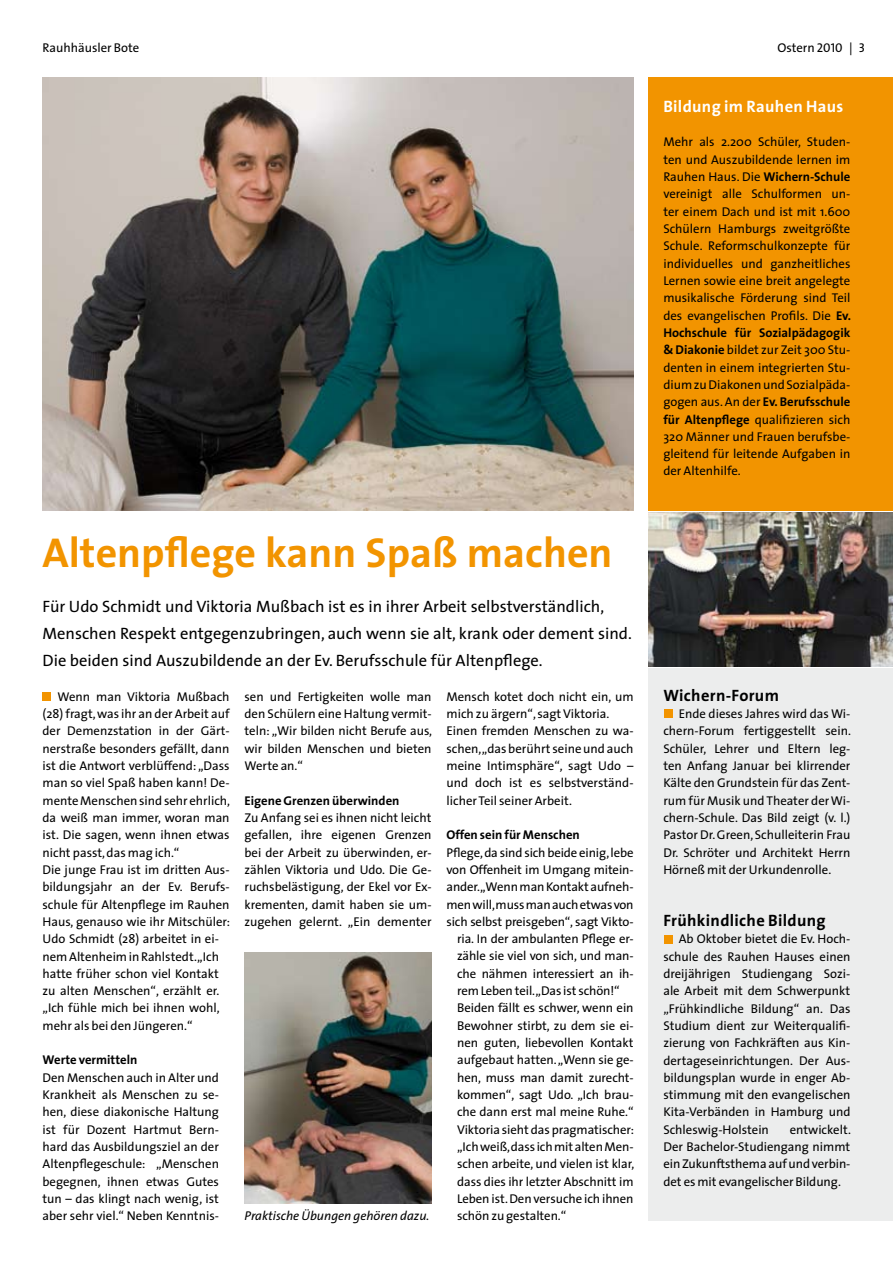
<style>
.page{position:relative;width:893px;height:1263px;background:#fff}
.page>*{position:absolute;margin:0;border:0;box-sizing:border-box;transform-origin:0 0}
.t1{font:700 42px "The Sans";color:#f29400}
.t2{font:16.5px/27px "The Sans";color:#000}
.t3{font:700 16.5px "The Sans";letter-spacing:.02em;color:#000}
.t4{font:700 16.5px "The Sans";letter-spacing:.02em;color:#fff}
.t5{font:12.75px/17.2px "The Sans";color:#000;text-align:justify}
.t6{font:700 12.75px "The Sans";color:#000}
.t7{font:italic 12.75px "The Sans";color:#000}
.s1{font-family:"The Sans Caps"}
.s2{font-weight:700}
</style>
<div class="page">
<div style="left:648px;top:668px;width:245px;height:552px;background:#eceded"></div>
<div style="left:648px;top:77px;width:245px;height:433px;background:#f29400"></div>
<div style="left:664px;top:710px;width:8px;height:8px;background:#f29400"></div>
<div style="left:664px;top:935px;width:8px;height:8px;background:#f29400"></div>
<div style="left:43px;top:692px;width:8px;height:9px;background:#f29400"></div>
<img style="left:244px;top:952px;width:188px;height:251px">
<img style="left:43px;top:77px;width:591px;height:433px">
<img style="left:648px;top:512px;width:245px;height:154px">
<p class="t5" style="left:43px;top:39px;width:98px">Rauhhäusler Bote</p>
<p class="t5" style="left:777px;top:39px;width:90px">Ostern <span class="s1">2010</span> | <span class="s1">3</span></p>
<h1 class="t1" style="left:43px;top:517px;width:572px">Altenpflege kann Spaß machen</h1>
<p class="t2" style="left:43px;top:592px;width:591px">Für Udo Schmidt und Viktoria Mußbach ist es in ihrer Arbeit selbstverständlich,<br>Menschen Respekt entgegenzubringen, auch wenn sie alt, krank oder dement sind.<br>Die beiden sind Auszubildende an der Ev. Berufsschule für Altenpflege.</p>
<p class="t5" style="left:43px;top:687px;width:189px;text-align:left;text-indent:15px">Wenn man Viktoria Mußbach (28) fragt, was ihr an der Arbeit auf der Demenzstation in der Gärt&shy;nerstraße besonders gefällt, dann ist die Antwort verblüffend: „Dass man so viel Spaß haben kann! De&shy;mente Menschen sind sehr ehrlich, da weiß man immer, woran man ist. Die sagen, wenn ihnen etwas nicht passt, das mag ich.“<br>Die junge Frau ist im dritten Aus&shy;bildungsjahr an der Ev. Berufs&shy;schule für Altenpflege im Rauhen<br>Haus, genauso wie ihr Mitschüler:<br>Udo Schmidt (28) arbeitet in ei&shy;nem Altenheim in Rahlstedt. „Ich hatte früher schon viel Kontakt zu alten Menschen“, erzählt er. „Ich fühle mich bei ihnen wohl, mehr als bei den Jüngeren.“</p>
<p class="t6" style="left:43px;top:1049px;width:96px">Werte vermitteln</p>
<p class="t5" style="left:43px;top:1068px;width:178px">Den Menschen auch in Alter und Krankheit als Menschen zu se&shy;hen, diese diakonische Haltung ist für Dozent Hartmut Bern&shy;hard das Ausbildungsziel an der Altenpflegeschule: „Menschen begegnen, ihnen etwas Gutes tun – das klingt nach wenig, ist aber sehr viel.“ Neben Kenntnis-</p>
<p class="t5" style="left:244px;top:687px;width:189px">sen und Fertigkeiten wolle man den Schülern eine Haltung vermit&shy;teln: „Wir bilden nicht Berufe aus, wir bilden Menschen und bieten Werte an.“</p>
<p class="t6" style="left:244px;top:790px;width:156px">Eigene Grenzen überwinden</p>
<p class="t5" style="left:244px;top:809px;width:189px">Zu Anfang sei es ihnen nicht leicht gefallen, ihre eigenen Grenzen bei der Arbeit zu überwinden, er&shy;zählen Viktoria und Udo. Die Ge&shy;ruchsbelästigung, der Ekel vor Ex&shy;krementen, damit haben sie um&shy;zugehen gelernt. „Ein dementer</p>
<p class="t5" style="left:446px;top:687px;width:189px;text-align:left">Mensch kotet doch nicht ein, um mich zu ärgern“, sagt Viktoria.<br>Einen fremden Menschen zu wa&shy;schen, „das berührt seine und auch meine Intimsphäre“, sagt Udo – und doch ist es selbstverständ&shy;licher Teil seiner Arbeit.</p>
<p class="t6" style="left:446px;top:824px;width:135px">Offen sein für Menschen</p>
<p class="t5" style="left:446px;top:843px;width:189px">Pflege, da sind sich beide einig, lebe</p>
<p class="t5" style="left:446px;top:860px;width:189px">von Offenheit im Umgang mitein-</p>
<p class="t5" style="left:446px;top:878px;width:189px">ander. „Wenn man Kontakt aufneh-</p>
<p class="t5" style="left:446px;top:895px;width:189px">men will, muss man auch etwas von</p>
<p class="t5" style="left:446px;top:912px;width:189px">sich selbst preisgeben“, sagt Vikto-</p>
<p class="t5" style="left:457px;top:930px;width:178px">ria. In der ambulanten Pflege er-</p>
<p class="t5" style="left:457px;top:947px;width:178px">zähle sie viel von sich, und man-</p>
<p class="t5" style="left:457px;top:964px;width:178px">che nähmen interessiert an ih-</p>
<p class="t5" style="left:457px;top:982px;width:164px">rem Leben teil. „Das ist schön!“</p>
<p class="t5" style="left:457px;top:999px;width:178px">Beiden fällt es schwer, wenn ein</p>
<p class="t5" style="left:457px;top:1016px;width:178px">Bewohner stirbt, zu dem sie ei-</p>
<p class="t5" style="left:457px;top:1034px;width:178px">nen guten, liebevollen Kontakt</p>
<p class="t5" style="left:457px;top:1051px;width:178px">aufgebaut hatten. „Wenn sie ge-</p>
<p class="t5" style="left:457px;top:1068px;width:178px">hen, muss man damit zurecht-</p>
<p class="t5" style="left:457px;top:1086px;width:178px">kommen“, sagt Udo. „Ich brau-</p>
<p class="t5" style="left:457px;top:1103px;width:178px">che dann erst mal meine Ruhe.“</p>
<p class="t5" style="left:457px;top:1120px;width:179px">Viktoria sieht das pragmatischer:</p>
<p class="t5" style="left:457px;top:1138px;width:178px">„Ich weiß, dass ich mit alten Men-</p>
<p class="t5" style="left:457px;top:1155px;width:179px">schen arbeite, und vielen ist klar,</p>
<p class="t5" style="left:457px;top:1172px;width:178px">dass dies ihr letzter Abschnitt im</p>
<p class="t5" style="left:457px;top:1189px;width:178px">Leben ist. Den versuche ich ihnen</p>
<p class="t7" style="left:244px;top:1205px;width:186px">Praktische Übungen gehören dazu.</p>
<p class="t5" style="left:457px;top:1207px;width:111px">schön zu gestalten.“</p>
<p class="t4" style="left:663px;top:92px;width:182px">Bildung im Rauhen Haus</p>
<p class="t5" style="left:663px;top:133px;width:189px">Mehr als 2.200 Schüler, Studen&shy;ten und Auszubildende lernen im Rauhen Haus. Die <span class="s2">Wichern-Schule </span>vereinigt alle Schulformen un&shy;ter einem Dach und ist mit 1.600<br>Schülern Hamburgs zweitgrößte Schule. Reformschulkonzepte für individuelles und ganzheitliches Lernen sowie eine breit angelegte musikalische Förderung sind Teil des evangelischen Profils. Die <span class="s2">Ev.<br>Hochschule für Sozialpädagogik &amp; Diakonie</span> bildet zur Zeit 300 Stu&shy;denten in einem integrierten Stu&shy;dium zu Diakonen und Sozialpäda&shy;gogen aus. An der <span class="s2">Ev. Berufsschule für Altenpflege</span> qualifizieren sich 320 Männer und Frauen berufsbe&shy;gleitend für leitende Aufgaben in der Altenhilfe.</p>
<p class="t3" style="left:663px;top:681px;width:117px">Wichern-Forum</p>
<p class="t5" style="left:663px;top:705px;width:189px;text-indent:15px">Ende dieses Jahres wird das Wi&shy;chern-Forum fertiggestellt sein.<br>Schüler, Lehrer und Eltern leg&shy;ten Anfang Januar bei klirrender Kälte den Grundstein für das Zent&shy;rum für Musik und Theater der Wi&shy;chern-Schule. Das Bild zeigt (v. l.)<br>Pastor Dr. Green, Schulleiterin Frau Dr. Schröter und Architekt Herrn Hörneß mit der Urkundenrolle.</p>
<p class="t3" style="left:663px;top:906px;width:164px">Frühkindliche Bildung</p>
<p class="t5" style="left:663px;top:930px;width:189px;text-indent:15px">Ab Oktober bietet die Ev. Hoch&shy;schule des Rauhen Hauses einen dreijährigen Studiengang Sozi&shy;ale Arbeit mit dem Schwerpunkt „Frühkindliche Bildung“ an. Das Studium dient zur Weiterqualifi&shy;zierung von Fachkräften aus Kin&shy;dertageseinrichtungen. Der Aus&shy;bildungsplan wurde in enger Ab&shy;stimmung mit den evangelischen Kita-Verbänden in Hamburg und Schleswig-Holstein</p>
<p class="t5" style="left:663px;top:1120px;width:189px;text-indent:126px">entwickelt.<br>Der Bachelor-Studiengang nimmt ein Zukunftsthema auf und verbin&shy;det es mit evangelischer Bildung.</p>
</div>
